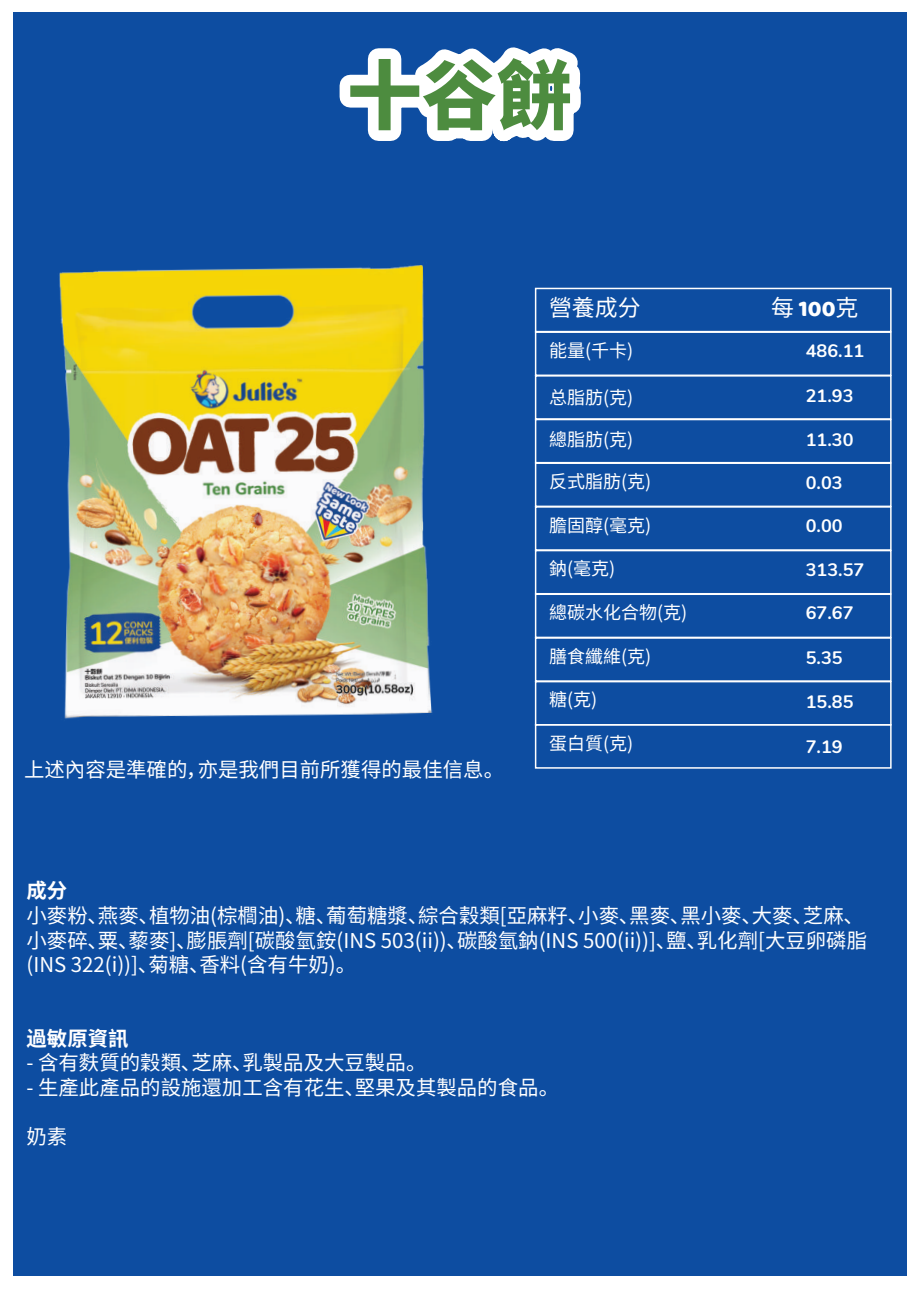
<style>
.page{position:relative;width:919px;height:1289px;background:#fff}
.page>*{position:absolute;margin:0;border:0;box-sizing:border-box;transform-origin:0 0}
.t1{font:900 75px "Noto Sans CJ Ksc";color:#4d8c3f}
.t2{font:22.95px "Baloo";color:#fff}
.t3{font:22.95px "Noto Sans CJ Ksc";color:#fff}
.t4{font:20.4px/24.5px "Noto Sans CJ Ksc";color:#fff}
.t5{font:700 20.4px "Noto Sans CJ Ksc";color:#fff}
.t6{font:18px "Noto Sans CJ Ksc";color:#fff}
.t7{font:700 18px "Nunito";color:#fff}
.s1{font-family:"Noto Sans CJ Ksc"}
</style>
<div class="page">
<div style="left:13px;top:13px;width:893px;height:1263px;background:#0d4da1"></div>
<svg style="left:339px;top:47px;width:242px;height:95px"></svg>
<img style="left:59px;top:265px;width:374px;height:454px">
<div style="left:535px;top:288px;width:356px;height:44px;border:2px solid #fff"></div>
<div style="left:535px;top:331px;width:356px;height:45px;border:2px solid #fff"></div>
<div style="left:535px;top:375px;width:356px;height:45px;border:2px solid #fff"></div>
<div style="left:535px;top:419px;width:356px;height:44px;border:2px solid #fff"></div>
<div style="left:535px;top:462px;width:356px;height:45px;border:2px solid #fff"></div>
<div style="left:535px;top:506px;width:356px;height:45px;border:2px solid #fff"></div>
<div style="left:535px;top:550px;width:356px;height:44px;border:2px solid #fff"></div>
<div style="left:535px;top:593px;width:356px;height:45px;border:2px solid #fff"></div>
<div style="left:535px;top:637px;width:356px;height:45px;border:2px solid #fff"></div>
<div style="left:535px;top:681px;width:356px;height:44px;border:2px solid #fff"></div>
<div style="left:535px;top:724px;width:356px;height:44px;border:2px solid #fff"></div>
<h1 class="t1" style="left:347px;top:53px;width:226px">十谷餅</h1>
<p class="t4" style="left:24px;top:757px;width:481px">上述內容是準確的，亦是我們目前所獲得的最佳信息。</p>
<p class="t2" style="left:771px;top:294px;width:89px"><span class="s1">每</span> 100<span class="s1">克</span></p>
<p class="t3" style="left:549px;top:294px;width:93px">營養成分</p>
<p class="t6" style="left:549px;top:340px;width:86px">能量(千卡)</p>
<p class="t7" style="left:805px;top:337px;width:60px">486.11</p>
<p class="t7" style="left:805px;top:382px;width:49px">21.93</p>
<p class="t7" style="left:805px;top:426px;width:49px">11.30</p>
<p class="t7" style="left:805px;top:469px;width:38px">0.03</p>
<p class="t7" style="left:805px;top:512px;width:38px">0.00</p>
<p class="t7" style="left:805px;top:557px;width:60px">313.57</p>
<p class="t7" style="left:805px;top:600px;width:49px">67.67</p>
<p class="t7" style="left:805px;top:644px;width:38px">5.35</p>
<p class="t7" style="left:805px;top:688px;width:49px">15.85</p>
<p class="t7" style="left:805px;top:733px;width:38px">7.19</p>
<p class="t6" style="left:549px;top:387px;width:86px">总脂肪(克)</p>
<p class="t6" style="left:549px;top:429px;width:86px">總脂肪(克)</p>
<p class="t6" style="left:549px;top:471px;width:104px">反式脂肪(克)</p>
<p class="t6" style="left:549px;top:515px;width:104px">膽固醇(毫克)</p>
<p class="t6" style="left:549px;top:558px;width:68px">鈉(毫克)</p>
<p class="t6" style="left:549px;top:602px;width:140px">總碳水化合物(克)</p>
<p class="t6" style="left:549px;top:645px;width:104px">膳食纖維(克)</p>
<p class="t6" style="left:549px;top:689px;width:50px">糖(克)</p>
<p class="t6" style="left:549px;top:733px;width:86px">蛋白質(克)</p>
<p class="t5" style="left:26px;top:879px;width:42px">成分</p>
<p class="t4" style="left:26px;top:903px;width:842px">小麥粉、燕麥、植物油(棕櫚油)、糖、葡萄糖漿、綜合穀類[亞麻籽、小麥、黑麥、黑小麥、大麥、芝麻、小麥碎、粟、藜麥]、膨脹劑[碳酸氫銨(INS 503(ii))、碳酸氫鈉(INS 500(ii))]、鹽、乳化劑[大豆卵磷脂(INS 322(i))]、菊糖、香料(含有牛奶)。</p>
<p class="t5" style="left:26px;top:1026px;width:104px">過敏原資訊</p>
<p class="t4" style="left:26px;top:1050px;width:401px">- 含有麩質的穀類、芝麻、乳製品及大豆製品。</p>
<p class="t4" style="left:26px;top:1075px;width:534px">- 生產此產品的設施還加工含有花生、堅果及其製品的食品。</p>
<p class="t4" style="left:26px;top:1124px;width:42px">奶素</p>
</div>
